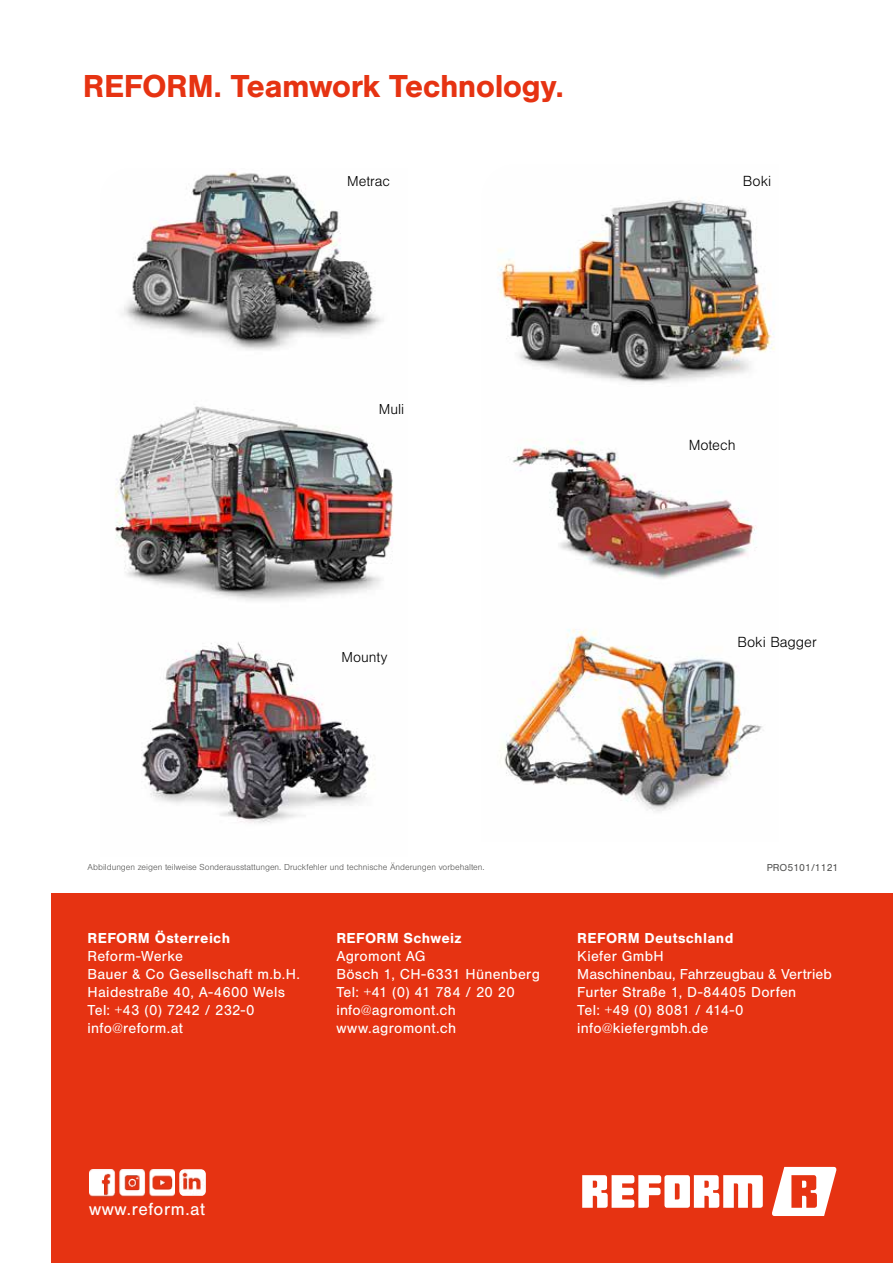
<style>
.page{position:relative;width:893px;height:1263px;background:#fff}
.page>*{position:absolute;margin:0;border:0;box-sizing:border-box;transform-origin:0 0}
.t1{font:700 33px "Nimbus San";letter-spacing:-.02em;color:#e63312}
.t2{font:18px "Nimbus San";letter-spacing:.03em;color:#fff}
.t3{font:300 15.3px "Nimbus San";color:#000}
.t4{font:15px/18px "Nimbus San";letter-spacing:.015em;color:#fff}
.t5{font:700 15px "Nimbus San";letter-spacing:.02em;color:#fff}
.t6{font:300 15px "Nimbus San";color:#000}
.t7{font:10.5px "Nimbus San";color:#575756}
.t8{font:300 9px "Nimbus San";color:#575756}
</style>
<div class="page">
<img style="left:115px;top:170px;width:279px;height:653px">
<img style="left:498px;top:198px;width:277px;height:613px">
<div style="left:52px;top:893px;width:841px;height:370px;background:#e63312"></div>
<svg style="left:772px;top:1167px;width:64px;height:49px"></svg>
<svg style="left:582px;top:1175px;width:181px;height:33px"></svg>
<img style="left:89px;top:1169px;width:86px;height:28px">
<img style="left:179px;top:1169px;width:27px;height:27px">
<h1 class="t1" style="left:83px;top:68px;width:483px">REFORM. Teamwork Technology.</h1>
<p class="t6" style="left:347px;top:173px;width:44px">Metrac</p>
<p class="t3" style="left:743px;top:173px;width:30px">Boki</p>
<p class="t6" style="left:379px;top:401px;width:27px">Muli</p>
<p class="t6" style="left:341px;top:649px;width:47px">Mounty</p>
<p class="t3" style="left:689px;top:437px;width:48px">Motech</p>
<p class="t3" style="left:737px;top:633px;width:81px">Boki Bagger</p>
<p class="t8" style="left:88px;top:862px;width:398px">Abbildungen zeigen teilweise Sonderausstattungen. Druckfehler und technische Änderungen vorbehalten.</p>
<p class="t5" style="left:88px;top:930px;width:144px">REFORM Österreich</p>
<p class="t4" style="left:88px;top:948px;width:214px">Reform-Werke<br>Bauer &amp; Co Gesellschaft m.b.H.<br>Haidestraße 40, A-4600 Wels<br>Tel: +43 (0) 7242 / 232-0 info@reform.at</p>
<p class="t5" style="left:336px;top:930px;width:127px">REFORM Schweiz</p>
<p class="t4" style="left:336px;top:948px;width:205px">Agromont AG<br>Bösch 1, CH-6331 Hünenberg<br>Tel: +41 (0) 41 784 / 20 20 info@agromont.ch www.agromont.ch</p>
<p class="t7" style="left:767px;top:861px;width:73px">PRO5101/1121</p>
<p class="t5" style="left:577px;top:930px;width:158px">REFORM Deutschland</p>
<p class="t4" style="left:577px;top:948px;width:256px">Kiefer GmbH<br>Maschinenbau, Fahrzeugbau &amp; Vertrieb<br>Furter Straße 1, D-84405 Dorfen<br>Tel: +49 (0) 8081 / 414-0 info@kiefergmbh.de</p>
<p class="t2" style="left:89px;top:1199px;width:117px">www.reform.at</p>
</div>
